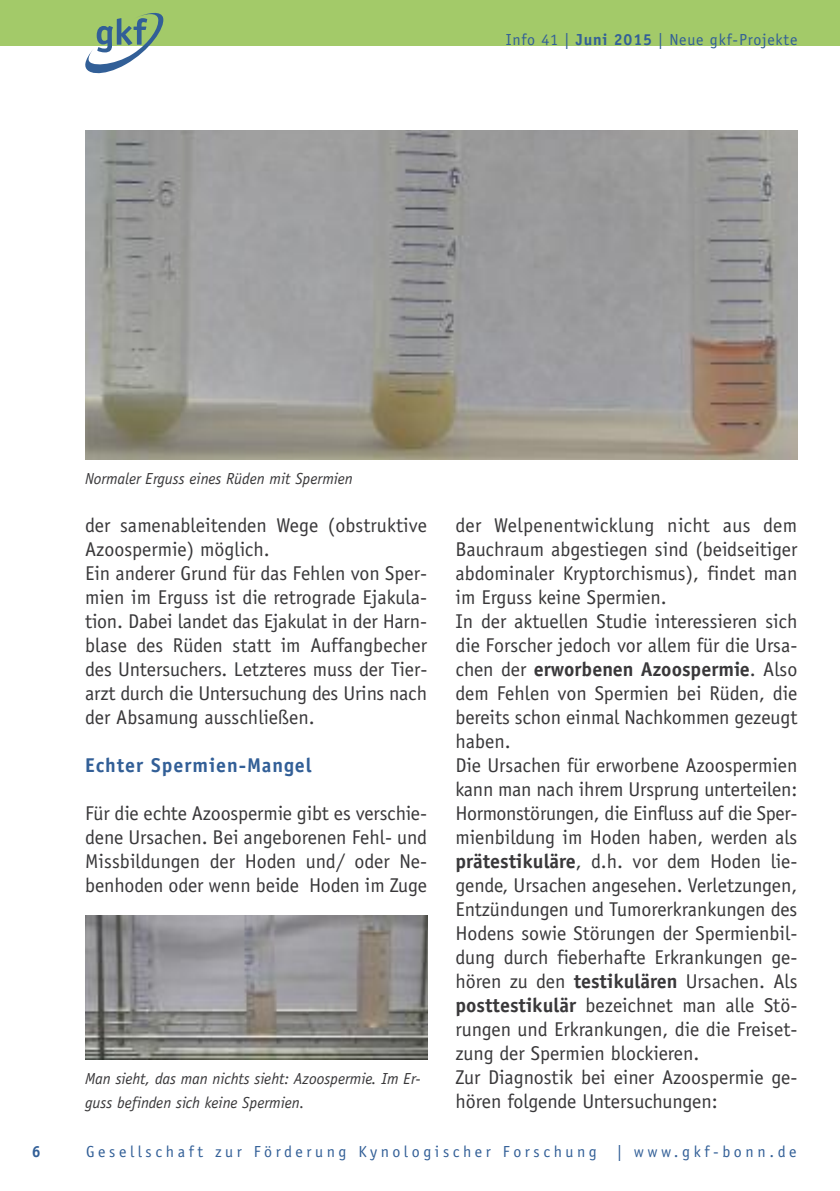
<style>
.page{position:relative;width:840px;height:1191px;background:#fff}
.page>*{position:absolute;margin:0;border:0;box-sizing:border-box;transform-origin:0 0}
.t1{font:20px/24px "Officina Sans";color:#39383a}
.t2{font:700 20px "Officina Sans";letter-spacing:.05em;color:#325f97}
.t3{font:italic 16px/24px "Officina Sans";color:#39383a}
.t4{font:16px "Officina Sans";letter-spacing:.225em;color:#325f97}
.t5{font:16px "Officina Sans";letter-spacing:.05em;color:#325f97}
.t6{font:700 16px "Officina Sans";color:#325f97}
.s1{font-weight:700}
</style>
<div class="page">
<div style="left:0;top:0;width:839px;height:45px;background:#a3ca69"></div>
<svg style="left:85px;top:13px;width:80px;height:60px"></svg>
<img style="left:85px;top:915px;width:342px;height:144px">
<img style="left:85px;top:130px;width:712px;height:329px">
<p class="t5" style="left:505px;top:34px;width:293px">Info 41 | <span class="s1">Juni 2015</span> | Neue gkf-Projekte</p>
<p class="t3" style="left:85px;top:467px;width:269px">Normaler Erguss eines Rüden mit Spermien</p>
<p class="t1" style="left:85px;top:514px;width:343px">der samenableitenden Wege (obstruktive Azoospermie) möglich.<br>Ein anderer Grund für das Fehlen von Sper&shy;mien im Erguss ist die retrograde Ejakula&shy;tion. Dabei landet das Ejakulat in der Harn&shy;blase des Rüden statt im Auffangbecher des Untersuchers. Letzteres muss der Tier&shy;arzt durch die Untersuchung des Urins nach der Absamung ausschließen.</p>
<p class="t2" style="left:85px;top:757px;width:228px">Echter Spermien-Mangel</p>
<p class="t1" style="left:85px;top:802px;width:343px;text-align:justify">Für die echte Azoospermie gibt es verschie&shy;dene Ursachen. Bei angeborenen Fehl- und Missbildungen der Hoden und/ oder Ne&shy;benhoden oder wenn beide Hoden im Zuge</p>
<p class="t3" style="left:85px;top:1067px;width:337px">Man sieht, das man nichts sieht: Azoospermie. Im Er&shy;guss befinden sich keine Spermien.</p>
<p class="t1" style="left:455px;top:514px;width:343px">der Welpenentwicklung nicht aus dem Bauchraum abgestiegen sind (beidseitiger abdominaler Kryptorchismus), findet man im Erguss keine Spermien.<br>In der aktuellen Studie interessieren sich die Forscher jedoch vor allem für die Ursa&shy;chen der <span class="s1">erworbenen Azoospermie</span>. Also dem Fehlen von Spermien bei Rüden, die bereits schon einmal Nachkommen gezeugt haben.<br>Die Ursachen für erworbene Azoospermien kann man nach ihrem Ursprung unterteilen:<br>Hormonstörungen, die Einfluss auf die Sper&shy;mienbildung im Hoden haben, werden als <span class="s1">prätestikuläre</span>, d.h. vor dem Hoden lie&shy;gende, Ursachen angesehen. Verletzungen, Entzündungen und Tumorerkrankungen des Hodens sowie Störungen der Spermienbil&shy;dung durch fieberhafte Erkrankungen ge&shy;hören zu den <span class="s1">testikulären</span> Ursachen. Als <span class="s1">posttestikulär</span> bezeichnet man alle Stö&shy;rungen und Erkrankungen, die die Freiset&shy;zung der Spermien blockieren.<br>Zur Diagnostik bei einer Azoospermie ge&shy;hören folgende Untersuchungen:</p>
<p class="t6" style="left:32px;top:1145px;width:10px">6</p>
<p class="t4" style="left:86px;top:1145px;width:512px">Gesellschaft zur Förderung Kynologischer Forschung</p>
<p class="t4" style="left:616px;top:1145px;width:181px">| www.gkf-bonn.de</p>
</div>
